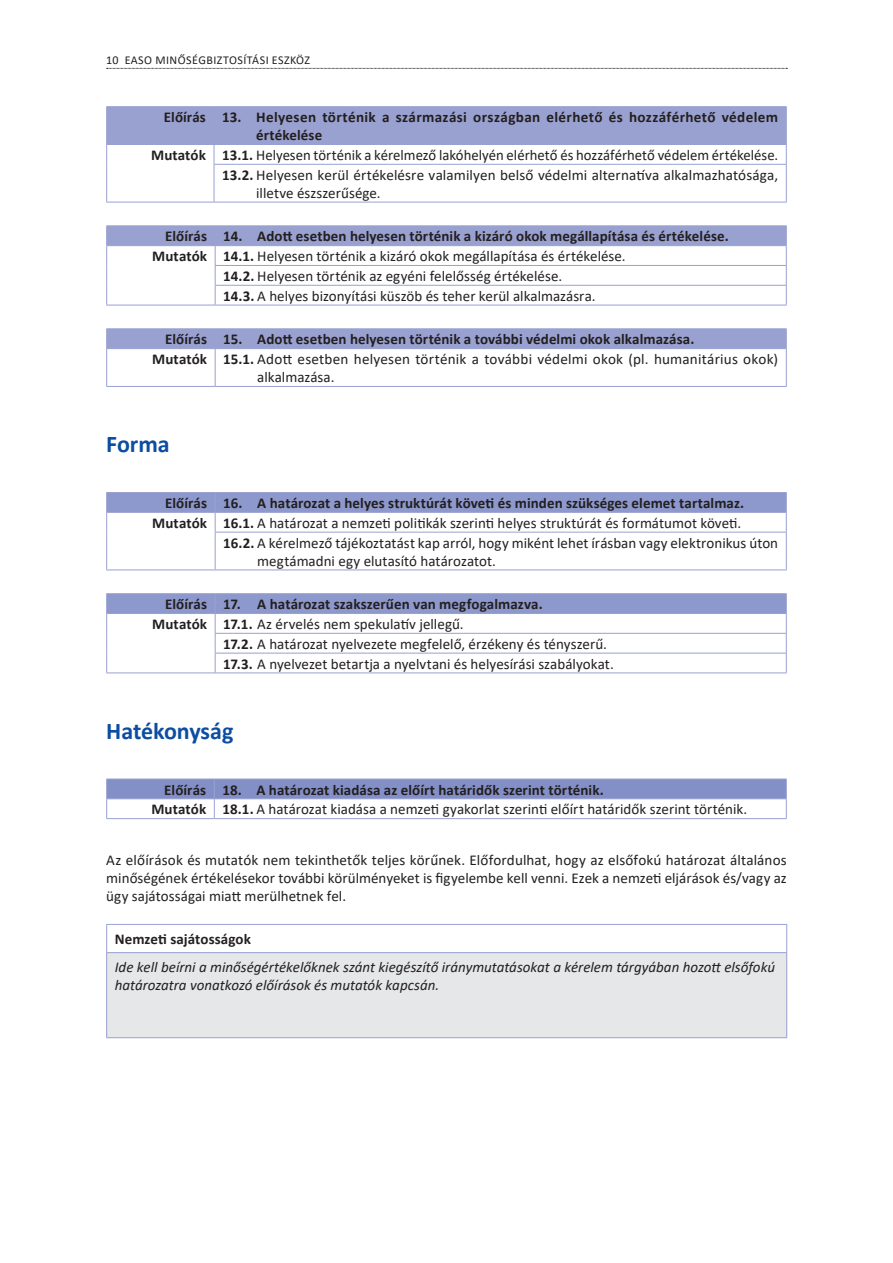
<style>
.page{position:relative;width:893px;height:1263px;background:#fff}
.page>*{position:absolute;margin:0;border:0;box-sizing:border-box;transform-origin:0 0}
.t1{font:700 24px "Calibri";color:#0d4da1}
.body{font:15px/18px "Calibri";color:#231f20}
.table_body{font:700 15px "Calibri";letter-spacing:.005em;color:#231f20}
.table_body-2{font:italic 15px/18px "Calibri";color:#231f20}
.table_body_right{font:700 15px "Calibri";letter-spacing:.005em;color:#231f20}
.table_body-3{font:700 15px/18px "Calibri";letter-spacing:.025em;color:#231f20}
.t2{font:12px "Calibri";letter-spacing:.04em;color:#231f20}
.s1{font-weight:700}
</style>
<div class="page">
<svg style="left:107px;top:68px;width:680px;height:1px"></svg>
<hr style="left:106px;top:202px;width:108px;height:1px;background:#99a1d0">
<hr style="left:106px;top:164px;width:1px;height:38px;background:#99a1d0">
<svg style="left:106px;top:107px;width:681px;height:57px"></svg>
<hr style="left:214px;top:164px;width:573px;height:1px;background:#99a1d0">
<hr style="left:214px;top:165px;width:1px;height:37px;background:#99a1d0">
<hr style="left:786px;top:165px;width:1px;height:37px;background:#99a1d0">
<hr style="left:214px;top:202px;width:573px;height:1px;background:#99a1d0">
<hr style="left:106px;top:106px;width:108px;height:1px;background:#99a1d0">
<hr style="left:106px;top:107px;width:1px;height:37px;background:#99a1d0">
<hr style="left:106px;top:144px;width:108px;height:1px;background:#99a1d0">
<hr style="left:214px;top:106px;width:573px;height:1px;background:#99a1d0">
<hr style="left:214px;top:107px;width:1px;height:37px;background:#99a1d0">
<hr style="left:786px;top:107px;width:1px;height:37px;background:#99a1d0">
<hr style="left:214px;top:144px;width:573px;height:1px;background:#99a1d0">
<hr style="left:106px;top:305px;width:109px;height:1px;background:#99a1d0">
<hr style="left:215px;top:305px;width:572px;height:1px;background:#99a1d0">
<hr style="left:106px;top:225px;width:109px;height:1px;background:#99a1d0">
<hr style="left:215px;top:225px;width:572px;height:1px;background:#99a1d0">
<svg style="left:106px;top:226px;width:681px;height:79px"></svg>
<hr style="left:215px;top:245px;width:572px;height:1px;background:#99a1d0">
<hr style="left:106px;top:349px;width:1px;height:37px;background:#99a1d0">
<hr style="left:106px;top:386px;width:109px;height:1px;background:#99a1d0">
<hr style="left:215px;top:349px;width:1px;height:37px;background:#99a1d0">
<hr style="left:786px;top:349px;width:1px;height:37px;background:#99a1d0">
<hr style="left:215px;top:386px;width:572px;height:1px;background:#99a1d0">
<hr style="left:106px;top:328px;width:109px;height:1px;background:#99a1d0">
<hr style="left:215px;top:328px;width:572px;height:1px;background:#99a1d0">
<div style="left:106px;top:329px;width:681px;height:20px;background:#99a1d0"></div>
<hr style="left:215px;top:348px;width:572px;height:1px;background:#99a1d0">
<hr style="left:106px;top:570px;width:109px;height:1px;background:#99a1d0">
<hr style="left:106px;top:532px;width:1px;height:38px;background:#99a1d0">
<hr style="left:215px;top:532px;width:572px;height:1px;background:#99a1d0">
<hr style="left:215px;top:532px;width:1px;height:38px;background:#99a1d0">
<hr style="left:786px;top:532px;width:1px;height:38px;background:#99a1d0">
<hr style="left:215px;top:570px;width:572px;height:1px;background:#99a1d0">
<svg style="left:106px;top:492px;width:681px;height:40px"></svg>
<hr style="left:215px;top:512px;width:572px;height:1px;background:#99a1d0">
<hr style="left:106px;top:672px;width:109px;height:1px;background:#99a1d0">
<hr style="left:215px;top:672px;width:572px;height:1px;background:#99a1d0">
<hr style="left:106px;top:593px;width:109px;height:1px;background:#99a1d0">
<hr style="left:215px;top:593px;width:572px;height:1px;background:#99a1d0">
<svg style="left:106px;top:594px;width:681px;height:78px"></svg>
<hr style="left:215px;top:613px;width:572px;height:1px;background:#99a1d0">
<hr style="left:106px;top:818px;width:108px;height:1px;background:#99a1d0">
<hr style="left:214px;top:818px;width:573px;height:1px;background:#99a1d0">
<svg style="left:106px;top:779px;width:681px;height:39px"></svg>
<hr style="left:214px;top:798px;width:573px;height:1px;background:#99a1d0">
<div style="left:107px;top:953px;width:680px;height:85px;background:#e6e7e9"></div>
<hr style="left:106px;top:924px;width:681px;height:1px;background:#99a1d0">
<svg style="left:106px;top:925px;width:1px;height:27px"></svg>
<svg style="left:786px;top:925px;width:1px;height:27px"></svg>
<hr style="left:106px;top:952px;width:681px;height:1px;background:#99a1d0">
<hr style="left:106px;top:953px;width:1px;height:84px;background:#99a1d0">
<hr style="left:786px;top:953px;width:1px;height:84px;background:#99a1d0">
<hr style="left:106px;top:1037px;width:681px;height:1px;background:#99a1d0">
<p class="t2" style="left:106px;top:51px;width:205px">10 EASO MINŐSÉGBIZTOSÍTÁSI ESZKÖZ</p>
<p class="table_body_right" style="left:164px;top:107px;width:43px">Előírás</p>
<p class="table_body-3" style="left:256px;top:108px;width:523px;text-indent:-34px">13. Helyesen történik a származási országban elérhető és hozzáférhető védelem értékelése</p>
<p class="table_body_right" style="left:151px;top:144px;width:56px">Mutatók</p>
<p class="body" style="left:222px;top:146px;width:558px"><span class="s1">13.1.</span> Helyesen történik a kérelmező lakóhelyén elérhető és hozzáférhető védelem értékelése.</p>
<p class="body" style="left:256px;top:165px;width:524px;text-indent:-34px"><span class="s1">13.2.</span> Helyesen kerül értékelésre valamilyen belső védelmi alternatíva alkalmazhatósága, illetve észszerűsége.</p>
<p class="table_body_right" style="left:165px;top:226px;width:43px">Előírás</p>
<p class="table_body" style="left:223px;top:226px;width:505px">14. Adott esetben helyesen történik a kizáró okok megállapítása és értékelése.</p>
<p class="table_body_right" style="left:152px;top:246px;width:56px">Mutatók</p>
<p class="body" style="left:223px;top:247px;width:404px"><span class="s1">14.1.</span> Helyesen történik a kizáró okok megállapítása és értékelése.</p>
<p class="body" style="left:223px;top:267px;width:340px"><span class="s1">14.2.</span> Helyesen történik az egyéni felelősség értékelése.</p>
<p class="body" style="left:223px;top:286px;width:374px"><span class="s1">14.3.</span> A helyes bizonyítási küszöb és teher kerül alkalmazásra.</p>
<p class="table_body_right" style="left:165px;top:329px;width:43px">Előírás</p>
<p class="table_body" style="left:223px;top:329px;width:471px">15. Adott esetben helyesen történik a további védelmi okok alkalmazása.</p>
<p class="table_body_right" style="left:152px;top:349px;width:56px">Mutatók</p>
<p class="body" style="left:257px;top:350px;width:522px;text-indent:-34px"><span class="s1">15.1.</span> Adott esetben helyesen történik a további védelmi okok (pl. humanitárius okok) alkalmazása.</p>
<h1 class="t1" style="left:106px;top:427px;width:65px">Forma</h1>
<p class="table_body_right" style="left:165px;top:492px;width:43px">Előírás</p>
<p class="table_body" style="left:223px;top:492px;width:521px">16. A határozat a helyes struktúrát követi és minden szükséges elemet tartalmaz.</p>
<p class="table_body_right" style="left:152px;top:512px;width:56px">Mutatók</p>
<p class="body" style="left:223px;top:513px;width:520px"><span class="s1">16.1.</span> A határozat a nemzeti politikák szerinti helyes struktúrát és formátumot követi.</p>
<p class="body" style="left:257px;top:533px;width:522px;text-indent:-34px"><span class="s1">16.2.</span> A kérelmező tájékoztatást kap arról, hogy miként lehet írásban vagy elektronikus úton megtámadni egy elutasító határozatot.</p>
<p class="table_body_right" style="left:165px;top:594px;width:43px">Előírás</p>
<p class="table_body" style="left:223px;top:594px;width:319px">17. A határozat szakszerűen van megfogalmazva.</p>
<p class="table_body_right" style="left:152px;top:613px;width:56px">Mutatók</p>
<p class="body" style="left:223px;top:615px;width:242px"><span class="s1">17.1.</span> Az érvelés nem spekulatív jellegű.</p>
<p class="body" style="left:223px;top:634px;width:385px"><span class="s1">17.2.</span> A határozat nyelvezete megfelelő, érzékeny és tényszerű.</p>
<p class="body" style="left:223px;top:654px;width:392px"><span class="s1">17.3.</span> A nyelvezet betartja a nyelvtani és helyesírási szabályokat.</p>
<h1 class="t1" style="left:106px;top:714px;width:129px">Hatékonyság</h1>
<p class="table_body_right" style="left:164px;top:779px;width:43px">Előírás</p>
<p class="table_body" style="left:222px;top:779px;width:381px">18. A határozat kiadása az előírt határidők szerint történik.</p>
<p class="table_body_right" style="left:151px;top:799px;width:56px">Mutatók</p>
<p class="body" style="left:222px;top:800px;width:526px"><span class="s1">18.1.</span> A határozat kiadása a nemzeti gyakorlat szerinti előírt határidők szerint történik.</p>
<p class="body" style="left:106px;top:851px;width:682px;text-align:justify">Az előírások és mutatók nem tekinthetők teljes körűnek. Előfordulhat, hogy az elsőfokú határozat általános minőségének értékelésekor további körülményeket is figyelembe kell venni. Ezek a nemzeti eljárások és/vagy az ügy sajátosságai miatt merülhetnek fel.</p>
<p class="table_body" style="left:115px;top:928px;width:138px">Nemzeti sajátosságok</p>
<p class="table_body-2" style="left:115px;top:958px;width:662px">Ide kell beírni a minőségértékelőknek szánt kiegészítő iránymutatásokat a kérelem tárgyában hozott elsőfokú határozatra vonatkozó előírások és mutatók kapcsán.</p>
</div>
